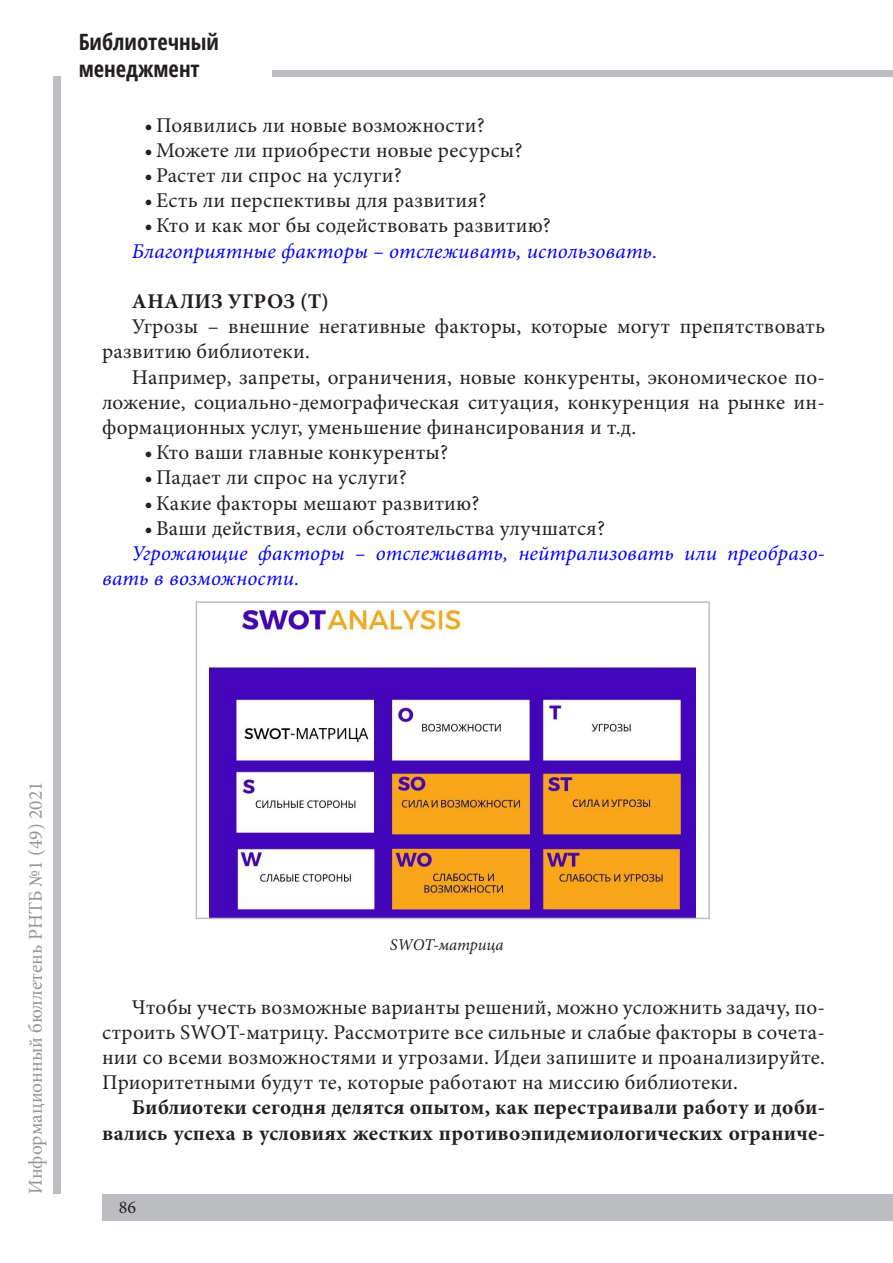
<style>
.page{position:relative;width:893px;height:1263px;background:#fff}
.page>*{position:absolute;margin:0;border:0;box-sizing:border-box;transform-origin:0 0}
.t1{font:700 condensed 22.5px/27px "Open Sans";color:#231f20}
.Paragraph_Style_1{font:21px/25.2px "Minion Pro";letter-spacing:.01em;color:#231f20;text-align:justify}
.Paragraph_Style_1-2{font:700 21px/25.2px "Minion Pro";letter-spacing:.01em;color:#231f20;text-align:right}
.Paragraph_Style_1-3{font:italic 21px/25.2px "Minion Pro";letter-spacing:.01em;color:#00f}
.t2{font:19.5px "Minion Pro";color:#939598}
.t3{font:18px "Minion Pro";color:#231f20}
.t4{font:italic 16.5px "Minion Pro";letter-spacing:-.01em;color:#231f20}
</style>
<div class="page">
<div style="left:102px;top:1194px;width:791px;height:26px;background:#bcbdc0"></div>
<div style="left:272px;top:70px;width:621px;height:7px;background:#bcbdc0"></div>
<div style="left:54px;top:77px;width:7px;height:1117px;background:#bcbdc0"></div>
<img style="left:210px;top:608px;width:486px;height:308px">
<div style="left:196px;top:601px;width:514px;height:318px;border:2px solid #bcbdc0"></div>
<p class="t1" style="left:79px;top:28px;width:142px">Библиотечный менеджмент</p>
<p class="Paragraph_Style_1" style="left:145px;top:112px;width:342px">• Появились ли новые возможности?</p>
<p class="Paragraph_Style_1" style="left:145px;top:137px;width:380px">• Можете ли приобрести новые ресурсы?</p>
<p class="Paragraph_Style_1" style="left:145px;top:163px;width:259px">• Растет ли спрос на услуги?</p>
<p class="Paragraph_Style_1" style="left:145px;top:188px;width:343px">• Есть ли перспективы для развития?</p>
<p class="Paragraph_Style_1" style="left:145px;top:213px;width:408px">•Кто и как мог бы содействовать развитию?</p>
<p class="Paragraph_Style_1-3" style="left:132px;top:238px;width:527px">Благоприятные факторы – отслеживать, использовать.</p>
<p class="Paragraph_Style_1-2" style="left:132px;top:288px;width:199px">АНАЛИЗ УГРОЗ (T)</p>
<p class="Paragraph_Style_1" style="left:102px;top:314px;width:724px;text-indent:30px">Угрозы – внешние негативные факторы, которые могут препятствовать развитию библиотеки.</p>
<p class="Paragraph_Style_1" style="left:102px;top:364px;width:724px;text-indent:30px">Например, запреты, ограничения, новые конкуренты, экономическое по&shy;ложение, социально-демографическая ситуация, конкуренция на рынке ин&shy;формационных услуг, уменьшение финансирования и т.д.</p>
<p class="Paragraph_Style_1" style="left:145px;top:440px;width:305px">•Кто ваши главные конкуренты?</p>
<p class="Paragraph_Style_1" style="left:145px;top:465px;width:264px">• Падает ли спрос на услуги?</p>
<p class="Paragraph_Style_1" style="left:145px;top:490px;width:336px">•Какие факторы мешают развитию?</p>
<p class="Paragraph_Style_1" style="left:145px;top:515px;width:462px">• Ваши действия, если обстоятельства улучшатся?</p>
<p class="Paragraph_Style_1-3" style="left:102px;top:541px;width:724px;text-indent:30px">Угрожающие факторы – отслеживать, нейтрализовать или преобразо&shy;вать в возможности.</p>
<p class="t2" style="left:23px;top:1194px;width:414px;rotate:-90deg">Информационный бюллетень РНТБ №1 (49) 2021</p>
<p class="t4" style="left:390px;top:933px;width:115px">SWOT-матрица</p>
<p class="Paragraph_Style_1" style="left:102px;top:994px;width:724px;text-indent:30px">Чтобы учесть возможные варианты решений, можно усложнить задачу, по&shy;строить SWOT-матрицу. Рассмотрите все сильные и слабые факторы в сочета&shy;нии со всеми возможностями и угрозами. Идеи запишите и проанализируйте.<br>Приоритетными будут те, которые работают на миссию библиотеки.</p>
<p class="Paragraph_Style_1-2" style="left:102px;top:1095px;width:724px">Библиотеки сегодня делятся опытом, как перестраивали работу и доби&shy;вались успеха в условиях жестких противоэпидемиологических ограниче-</p>
<p class="t3" style="left:119px;top:1195px;width:19px">86</p>
</div>
